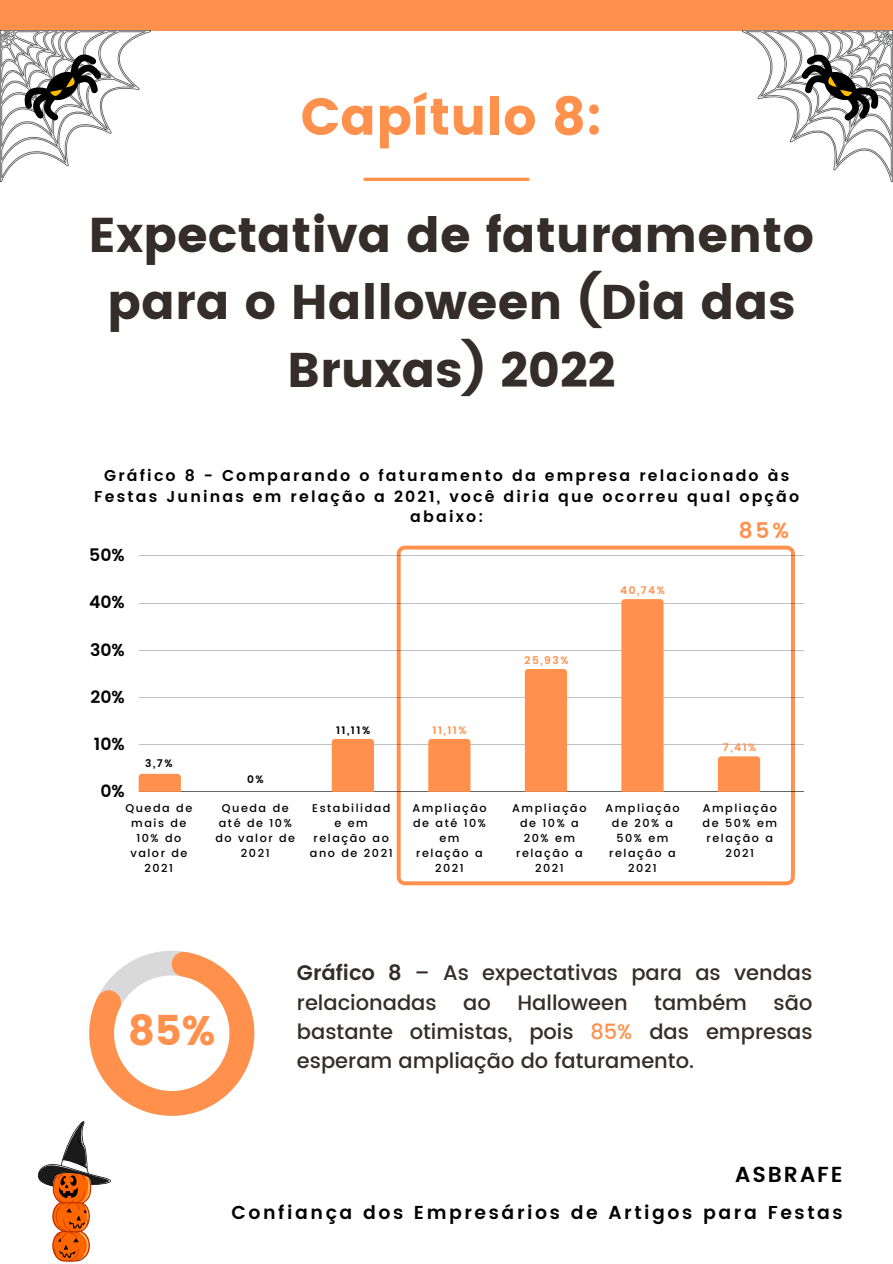
<style>
.page{position:relative;width:893px;height:1264px;background:#fff}
.page>*{position:absolute;margin:0;border:0;box-sizing:border-box;transform-origin:0 0}
.t1{font:51.6px "Poppins";color:#ff914d}
.t2{font:48.6px/67.5px "Poppins";color:#342d29;text-align:center}
.t3{font:41.25px "Poppins";color:#ff914d}
.t4{font:600 21.75px "Poppins";letter-spacing:.09em;color:#000}
.t5{font:600 21.6px "Poppins";color:#ff914d}
.t6{font:500 21px/29.2px "Poppins";color:#342d29}
.t7{font:600 18.75px "Poppins";letter-spacing:.135em;color:#000}
.t8{font:600 17.25px "Poppins";color:#000}
.t9{font:600 15.75px/20.2px "Poppins";letter-spacing:.135em;color:#000;text-align:center}
.t10{font:500 11.25px/15px "Poppins";letter-spacing:.135em;color:#000;text-align:center}
.t11{font:600 10.65px "Poppins";letter-spacing:.135em;color:#ff914d}
.t12{font:600 10.65px "Poppins";color:#000}
.s1{font-weight:600}
.s2{color:#ff914d}
</style>
<div class="page">
<hr style="left:365px;top:178px;width:163px;height:3px;background:#ff914d">
<div style="left:0;top:0;width:892px;height:31px;background:#ff914d"></div>
<svg style="left:396px;top:545px;width:398px;height:340px"></svg>
<hr style="left:139px;top:555px;width:664px;height:1px;background:#000">
<hr style="left:139px;top:603px;width:664px;height:1px;background:#000">
<hr style="left:139px;top:650px;width:664px;height:1px;background:#000">
<hr style="left:139px;top:697px;width:664px;height:1px;background:#000">
<hr style="left:139px;top:744px;width:664px;height:1px;background:#000">
<hr style="left:139px;top:791px;width:664px;height:1px;background:#000">
<svg style="left:139px;top:773px;width:42px;height:18px"></svg>
<div style="left:332px;top:739px;width:42px;height:52px;background:#ff914d"></div>
<div style="left:428px;top:739px;width:42px;height:52px;background:#ff914d"></div>
<div style="left:525px;top:669px;width:42px;height:122px;background:#ff914d"></div>
<div style="left:621px;top:599px;width:42px;height:192px;background:#ff914d"></div>
<div style="left:717px;top:756px;width:43px;height:35px;background:#ff914d"></div>
<img style="left:0;top:31px;width:151px;height:150px">
<img style="left:742px;top:31px;width:150px;height:150px">
<svg style="left:18px;top:48px;width:94px;height:83px"></svg>
<svg style="left:791px;top:48px;width:93px;height:83px"></svg>
<svg style="left:38px;top:951px;width:216px;height:311px"></svg>
<h1 class="t1" style="left:300px;top:87px;width:303px">Capítulo 8:</h1>
<h2 class="t2" style="left:89px;top:201px;width:727px">Expectativa de faturamento para o Halloween (Dia das<br>Bruxas) 2022</h2>
<h3 class="t9" style="left:94px;top:466px;width:706px">Gráfico 8 - Comparando o faturamento da empresa relacionado às<br>Festas Juninas em relação a 2021, você diria que ocorreu qual opção abaixo:</h3>
<h3 class="t5" style="left:738px;top:518px;width:52px">85%</h3>
<h3 class="t8" style="left:89px;top:545px;width:37px">50%</h3>
<h3 class="t8" style="left:89px;top:592px;width:37px">40%</h3>
<h3 class="t8" style="left:90px;top:639px;width:36px">30%</h3>
<h3 class="t8" style="left:90px;top:686px;width:36px">20%</h3>
<h3 class="t8" style="left:94px;top:734px;width:33px">10%</h3>
<h3 class="t8" style="left:100px;top:781px;width:26px">0%</h3>
<p class="t12" style="left:145px;top:756px;width:29px">3,7%</p>
<p class="t12" style="left:247px;top:773px;width:18px">0%</p>
<p class="t12" style="left:336px;top:724px;width:36px">11,11%</p>
<p class="t11" style="left:432px;top:724px;width:36px">11,11%</p>
<p class="t11" style="left:524px;top:654px;width:45px">25,93%</p>
<p class="t11" style="left:620px;top:584px;width:46px">40,74%</p>
<p class="t11" style="left:722px;top:740px;width:35px">7,41%</p>
<p class="t10" style="left:125px;top:800px;width:68px">Queda de mais de<br>10% do valor de<br>2021</p>
<p class="t10" style="left:215px;top:800px;width:81px">Queda de até de 10% do valor de<br>2021</p>
<p class="t10" style="left:310px;top:800px;width:84px">Estabilidad e em relação ao ano de 2021</p>
<p class="t10" style="left:412px;top:800px;width:76px">Ampliação de até 10% em relação a<br>2021</p>
<p class="t10" style="left:512px;top:800px;width:76px">Ampliação de 10% a<br>20% em relação a<br>2021</p>
<p class="t10" style="left:605px;top:800px;width:76px">Ampliação de 20% a<br>50% em relação a<br>2021</p>
<p class="t10" style="left:702px;top:800px;width:76px">Ampliação de 50% em relação a<br>2021</p>
<h3 class="t3" style="left:128px;top:1007px;width:89px">85%</h3>
<h3 class="t6" style="left:297px;top:958px;width:517px"><span class="s1">Gráfico 8</span> – As expectativas para as vendas relacionadas</h3>
<h3 class="t6" style="left:463px;top:987px;width:29px">ao</h3>
<h3 class="t6" style="left:517px;top:987px;width:112px">Halloween</h3>
<h3 class="t6" style="left:654px;top:987px;width:94px">também</h3>
<h3 class="t6" style="left:297px;top:987px;width:517px;text-align:justify;text-indent:476px">são bastante otimistas, pois <span class="s2">85%</span> das empresas esperam ampliação do faturamento.</h3>
<h3 class="t4" style="left:735px;top:1161px;width:109px">ASBRAFE</h3>
<h3 class="t7" style="left:231px;top:1201px;width:612px">Confiança dos Empresários de Artigos para Festas</h3>
</div>
